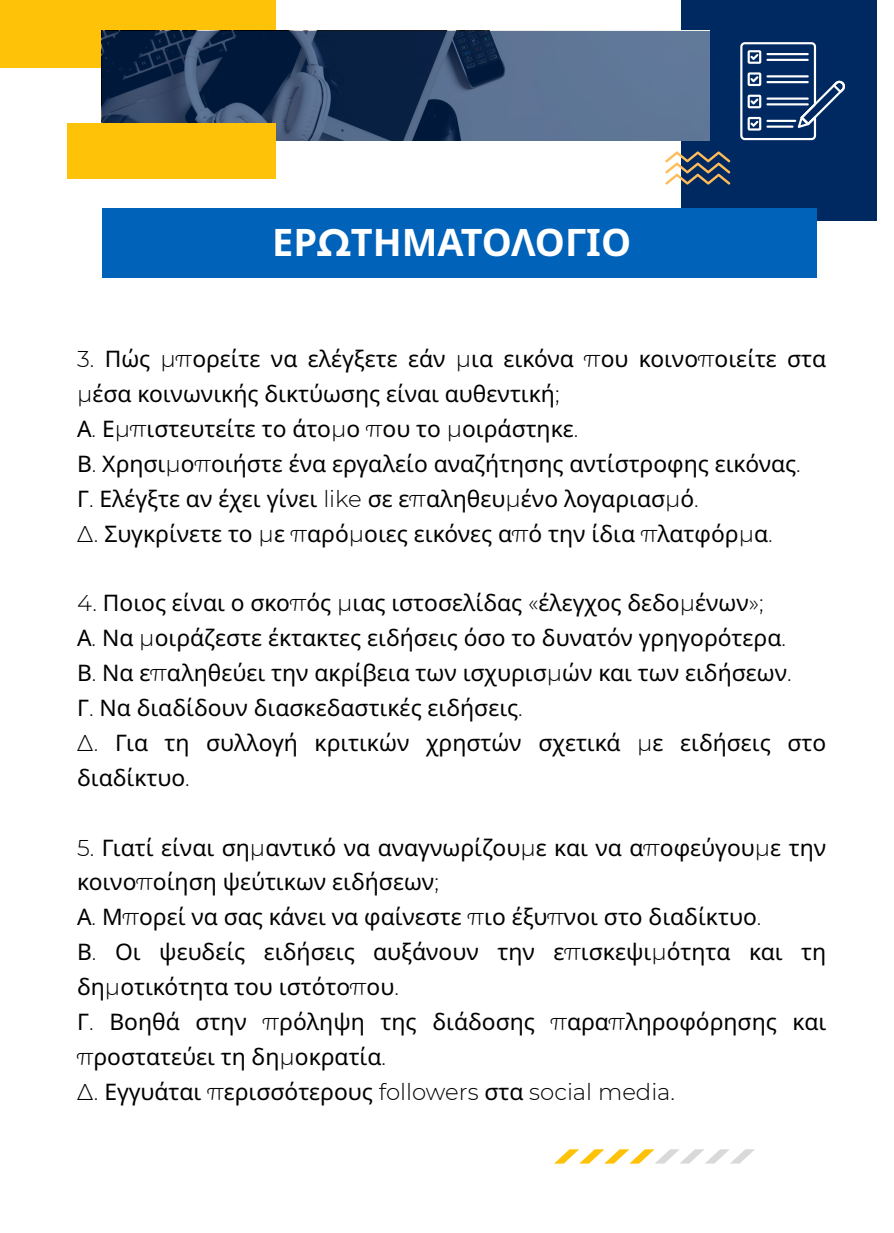
<style>
.page{position:relative;width:894px;height:1233px;background:#fff}
.page>*{position:absolute;margin:0;border:0;box-sizing:border-box;transform-origin:0 0}
.t1{font:700 37.8px "Noto Sans";color:#fff}
.t2{font:22.8px/34.8px "Noto Sans";color:#000}
.t3{font:300 22.8px "Montserrat";color:#000}
.s1{font-family:"Montserrat"}
.s2{font-family:"Montserrat";font-weight:300}
</style>
<div class="page">
<div style="left:681px;top:0;width:195px;height:221px;background:#002961"></div>
<div style="left:0;top:0;width:276px;height:68px;background:#fec209"></div>
<svg style="left:554px;top:1149px;width:200px;height:15px"></svg>
<svg style="left:665px;top:151px;width:65px;height:34px"></svg>
<svg style="left:102px;top:31px;width:608px;height:109px"></svg>
<div style="left:67px;top:124px;width:209px;height:55px;background:#fec209"></div>
<div style="left:102px;top:209px;width:714px;height:69px;background:#0062b9"></div>
<svg style="left:740px;top:42px;width:104px;height:98px"></svg>
<p class="t1" style="left:272px;top:216px;width:360px">ΕΡ<span class="s1">Ω</span>ΤΗΜΑΤΟΛΟΓΙΟ</p>
<p class="t2" style="left:77px;top:341px;width:750px"><span class="s2">3.</span> Πώς <span class="s2">μπ</span>ορείτε να ελέγξετε εάν <span class="s2">μ</span>ια εικόνα <span class="s2">π</span>ου κοινο<span class="s2">π</span>οιείτε στα <span class="s2">μ</span>έσα κοινωνικής δικτύωσης είναι αυθεντική<span class="s2">;</span></p>
<p class="t2" style="left:77px;top:411px;width:502px">Α<span class="s2">.</span> Ε<span class="s2">μπ</span>ιστευτείτε το άτο<span class="s2">μ</span>ο <span class="s2">π</span>ου το <span class="s2">μ</span>οιράστηκε<span class="s2">.</span></p>
<p class="t2" style="left:77px;top:446px;width:725px">Β<span class="s2">.</span> Χρησι<span class="s2">μ</span>ο<span class="s2">π</span>οιήστε ένα εργαλείο αναζήτησης αντίστροφης εικόνας<span class="s2">.</span></p>
<p class="t2" style="left:77px;top:481px;width:623px">Γ<span class="s2">.</span> Ελέγξτε αν έχει γίνει <span class="s2">like</span> σε ε<span class="s2">π</span>αληθευ<span class="s2">μ</span>ένο λογαριασ<span class="s2">μ</span>ό<span class="s2">.</span></p>
<p class="t2" style="left:77px;top:516px;width:696px"><span class="s2">Δ.</span> Συγκρίνετε το <span class="s2">μ</span>ε <span class="s2">π</span>αρό<span class="s2">μ</span>οιες εικόνες α<span class="s2">π</span>ό την ίδια <span class="s2">π</span>λατφόρ<span class="s2">μ</span>α<span class="s2">.</span></p>
<h1 class="t2" style="left:77px;top:585px;width:688px"><span class="s2">4.</span> Ποιος είναι ο σκο<span class="s2">π</span>ός <span class="s2">μ</span>ιας ιστοσελίδας <span class="s2">«</span>έλεγχος δεδο<span class="s2">μ</span>ένων<span class="s2">»;</span></h1>
<p class="t2" style="left:77px;top:620px;width:716px">Α<span class="s2">.</span> Να <span class="s2">μ</span>οιράζεστε έκτακτες ειδήσεις όσο το δυνατόν γρηγορότερα<span class="s2">.<br></span>Β<span class="s2">.</span> Να ε<span class="s2">π</span>αληθεύει την ακρίβεια των ισχυρισ<span class="s2">μ</span>ών και των ειδήσεων<span class="s2">.</span></p>
<p class="t2" style="left:77px;top:690px;width:447px">Γ<span class="s2">.</span> Να διαδίδουν διασκεδαστικές ειδήσεις<span class="s2">.</span></p>
<p class="t3" style="left:77px;top:729px;width:23px">Δ.</p>
<p class="t2" style="left:77px;top:725px;width:750px;text-indent:38px">Για τη συλλογή κριτικών χρηστών σχετικά <span class="s2">μ</span>ε ειδήσεις στο διαδίκτυο<span class="s2">.</span></p>
<p class="t2" style="left:77px;top:829px;width:750px"><span class="s2">5.</span> Γιατί είναι ση<span class="s2">μ</span>αντικό να αναγνωρίζου<span class="s2">μ</span>ε και να α<span class="s2">π</span>οφεύγου<span class="s2">μ</span>ε την</p>
<p class="t2" style="left:77px;top:864px;width:685px">κοινο<span class="s2">π</span>οίηση ψεύτικων ειδήσεων<span class="s2">;<br></span>Α<span class="s2">.</span> Μ<span class="s2">π</span>ορεί να σας κάνει να φαίνεστε <span class="s2">π</span>ιο έξυ<span class="s2">π</span>νοι στο διαδίκτυο<span class="s2">.</span></p>
<p class="t2" style="left:77px;top:934px;width:750px">Β<span class="s2">.</span> Οι ψευδείς ειδήσεις αυξάνουν την ε<span class="s2">π</span>ισκεψι<span class="s2">μ</span>ότητα και τη</p>
<p class="t2" style="left:77px;top:969px;width:750px">δη<span class="s2">μ</span>οτικότητα του ιστότο<span class="s2">π</span>ου<span class="s2">.<br></span>Γ<span class="s2">.</span> Βοηθά στην <span class="s2">π</span>ρόληψη της διάδοσης <span class="s2">π</span>αρα<span class="s2">π</span>ληροφόρησης και</p>
<p class="t2" style="left:77px;top:1039px;width:599px"><span class="s2">π</span>ροστατεύει τη δη<span class="s2">μ</span>οκρατία<span class="s2">.<br>Δ.</span> Εγγυάται <span class="s2">π</span>ερισσότερους <span class="s2">followers</span> στα <span class="s2">social media.</span></p>
</div>
